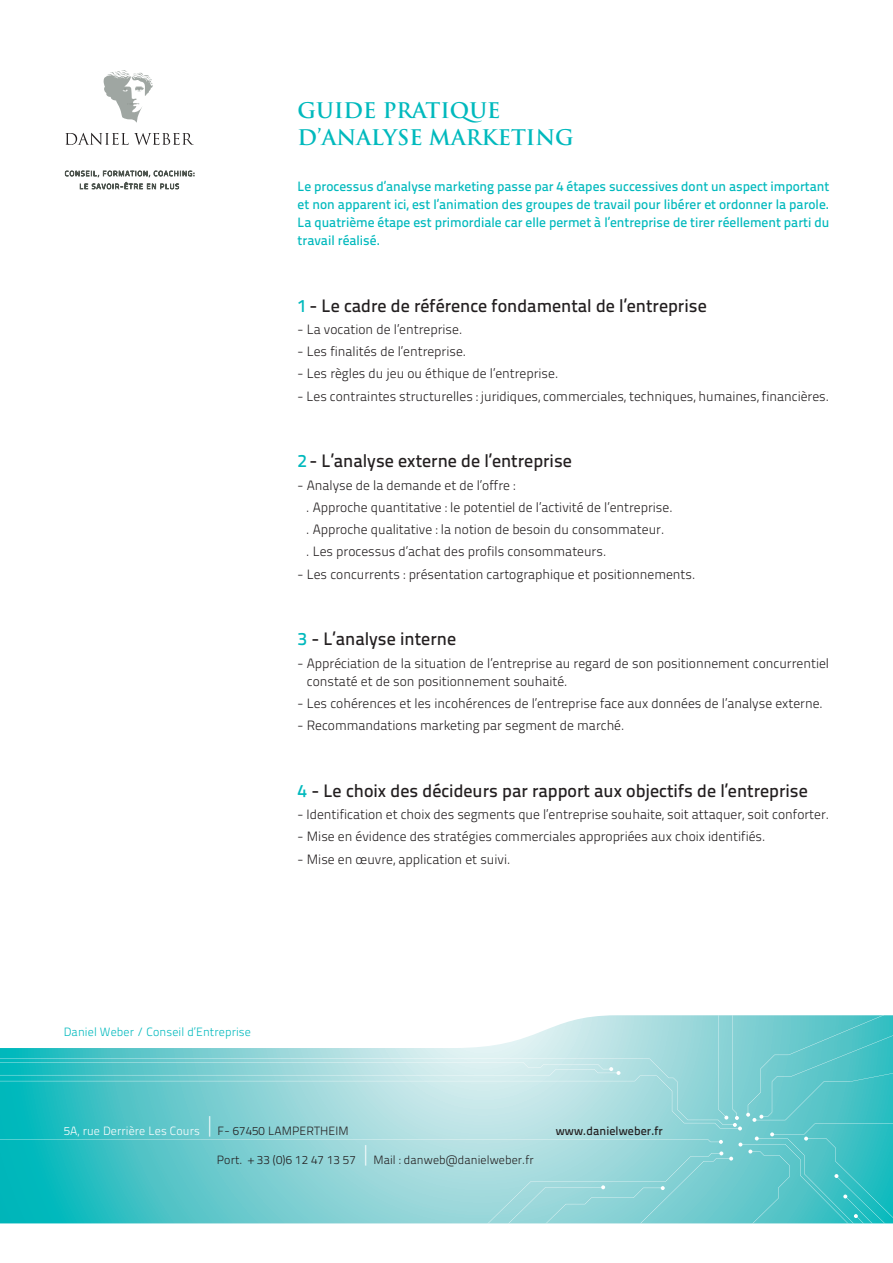
<style>
.page{position:relative;width:893px;height:1263px;background:#fff}
.page>*{position:absolute;margin:0;border:0;box-sizing:border-box;transform-origin:0 0}
.t1{font:100 27px "Titillium Text 22 L";color:#fff}
.t2{font:700 21px "Trajan";color:#00b9bd}
.t3{font:500 18px "Titillium Text 22 L";color:#231f20}
.t4{font:300 13.5px/18px "Titillium Text 22 L";color:#231f20}
.t5{font:500 13.5px/18px "Titillium Text 22 L";color:#00b9bd;text-align:justify}
.t6{font:300 12px "Titillium Text 22 L";letter-spacing:.01em;color:#231f20}
.t7{font:300 12px "Titillium Text 22 L";letter-spacing:.01em;color:#00b9bd}
.t8{font:300 12px "Titillium Text 22 L";letter-spacing:.01em;color:#fff}
.t9{font:500 12px "Titillium Text 22 L";letter-spacing:.01em;color:#231f20}
.s1{color:#00b9bd}
</style>
<div class="page">
<svg style="left:0;top:1015px;width:893px;height:208px;background:#88d5d7"></svg>
<svg style="left:103px;top:70px;width:50px;height:53px"></svg>
<svg style="left:65px;top:133px;width:129px;height:12px"></svg>
<svg style="left:65px;top:171px;width:129px;height:18px"></svg>
<p class="t2" style="left:298px;top:97px;width:204px">GUIDE PRATIQUE</p>
<p class="t2" style="left:298px;top:124px;width:278px">D’ANALYSE MARKETING</p>
<p class="t5" style="left:298px;top:176px;width:533px">Le processus d’analyse marketing passe par 4 étapes successives dont un aspect important et non apparent ici, est l’animation des groupes de travail pour libérer et ordonner la parole.<br>La quatrième étape est primordiale car elle permet à l’entreprise de tirer réellement parti du travail réalisé.</p>
<p class="t3" style="left:298px;top:292px;width:411px"><span class="s1">1</span>- Le cadre de référence fondamental de l’entreprise</p>
<p class="t4" style="left:298px;top:319px;width:166px">- La vocation de l’entreprise.</p>
<p class="t4" style="left:298px;top:342px;width:170px">- Les finalités de l’entreprise.</p>
<p class="t4" style="left:298px;top:364px;width:262px">- Les règles du jeu ou éthique de l’entreprise.</p>
<p class="t4" style="left:298px;top:386px;width:533px">- Les contraintes structurelles : juridiques, commerciales, techniques, humaines, financières.</p>
<p class="t3" style="left:298px;top:447px;width:276px"><span class="s1">2</span>- L’analyse externe de l’entreprise</p>
<p class="t4" style="left:298px;top:475px;width:219px">- Analyse de la demande et de l’offre :</p>
<p class="t4" style="left:306px;top:497px;width:368px">. Approche quantitative : le potentiel de l’activité de l’entreprise.</p>
<p class="t4" style="left:306px;top:520px;width:360px">. Approche qualitative : la notion de besoin du consommateur.</p>
<p class="t4" style="left:306px;top:542px;width:302px">. Les processus d’achat des profils consommateurs.</p>
<p class="t4" style="left:298px;top:564px;width:399px">- Les concurrents : présentation cartographique et positionnements.</p>
<p class="t3" style="left:298px;top:625px;width:160px"><span class="s1">3</span> - L’analyse interne</p>
<p class="t4" style="left:307px;top:653px;width:524px;text-indent:-9px">- Appréciation de la situation de l’entreprise au regard de son positionnement concurrentiel constaté et de son positionnement souhaité.</p>
<p class="t4" style="left:298px;top:693px;width:527px">- Les cohérences et les incohérences de l’entreprise face aux données de l’analyse externe.</p>
<p class="t4" style="left:298px;top:716px;width:328px">- Recommandations marketing par segment de marché.</p>
<p class="t3" style="left:298px;top:777px;width:512px"><span class="s1">4</span> - Le choix des décideurs par rapport aux objectifs de l’entreprise</p>
<p class="t4" style="left:298px;top:805px;width:533px">- Identification et choix des segments que l’entreprise souhaite, soit attaquer, soit conforter.</p>
<p class="t4" style="left:298px;top:827px;width:469px">- Mise en évidence des stratégies commerciales appropriées aux choix identifiés.</p>
<p class="t4" style="left:298px;top:849px;width:214px">- Mise en œuvre, application et suivi.</p>
<p class="t7" style="left:64px;top:1023px;width:189px">Daniel Weber / Conseil d’Entreprise</p>
<p class="t8" style="left:64px;top:1122px;width:138px">5A, rue Derrière Les Cours</p>
<p class="t1" style="left:203px;top:1107px;width:16px">|</p>
<p class="t6" style="left:218px;top:1122px;width:133px">F- 67450 LAMPERTHEIM</p>
<p class="t6" style="left:217px;top:1151px;width:140px">Port. + 33 (0)6 12 47 13 57</p>
<p class="t1" style="left:359px;top:1135px;width:16px">|</p>
<p class="t6" style="left:373px;top:1151px;width:162px">Mail : danweb@danielweber.fr</p>
<p class="t9" style="left:556px;top:1122px;width:109px">www.danielweber.fr</p>
</div>
